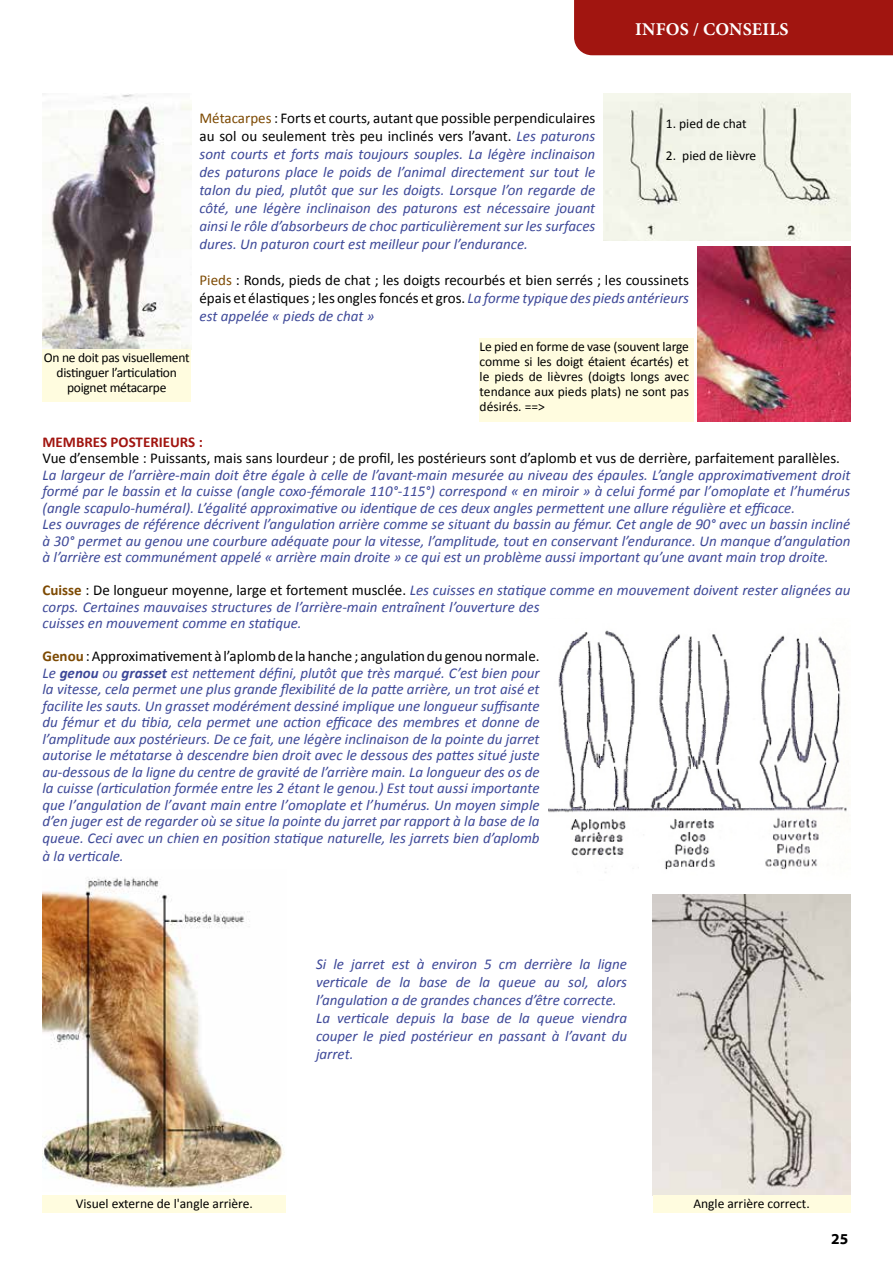
<style>
.page{position:relative;width:893px;height:1263px;background:#fff}
.page>*{position:absolute;margin:0;border:0;box-sizing:border-box;transform-origin:0 0}
.t1{font:700 18px "Minion Pro";letter-spacing:.01em;color:#fff}
.t2{font:italic 15px/16.5px "Calibri";color:#3d4898}
.t3{font:15px/18px "Calibri";color:#000;text-align:justify}
.t4{font:700 15px "Calibri";color:#a11510}
.t5{font:700 15px "Myriad Web Pro";color:#000}
.t6{font:13.5px/15px "Calibri";color:#000;text-align:justify}
.t7{font:13.5px/15px "Calibri";letter-spacing:-.02em;color:#000;text-align:center}
.s1{font-style:normal;color:#7d4a03}
.s2{font-style:normal;color:#000}
.s3{color:#7d4a03}
.s4{font-style:italic;color:#3d4898}
.s5{font-weight:700;font-style:normal;color:#7d4a03}
.s6{font-weight:700}
</style>
<div class="page">
<div style="left:574px;top:0;width:319px;height:55px;background:#a11510"></div>
<img style="left:43px;top:94px;width:148px;height:255px">
<div style="left:604px;top:94px;width:246px;height:147px;background:#f3f5ea"></div>
<img style="left:697px;top:247px;width:153px;height:174px">
<div style="left:43px;top:349px;width:148px;height:52px;background:#fffcdf"></div>
<div style="left:480px;top:338px;width:214px;height:83px;background:#fffcdf"></div>
<img style="left:548px;top:630px;width:299px;height:243px">
<img style="left:43px;top:877px;width:242px;height:312px">
<img style="left:653px;top:895px;width:197px;height:300px">
<div style="left:43px;top:1195px;width:243px;height:17px;background:#fffcdf"></div>
<div style="left:653px;top:1195px;width:197px;height:17px;background:#fffcdf"></div>
<p class="t1" style="left:635px;top:17px;width:155px">INFOS / CONSEILS</p>
<p class="t7" style="left:44px;top:350px;width:147px">On ne doit pas visuellement distinguer l’articulation poignet métacarpe</p>
<p class="t2" style="left:199px;top:108px;width:397px;line-height:18px;text-align:justify"><span class="s1">Métacarpes</span> <span class="s2">: Forts et courts, autant que possible perpendiculaires au sol ou seulement très peu inclinés vers l’avant.</span> Les paturons sont courts et forts mais toujours souples. La légère inclinaison des paturons place le poids de l’animal directement sur tout le talon du pied, plutôt que sur les doigts. Lorsque l’on regarde de côté, une légère inclinaison des paturons est nécessaire jouant ainsi le rôle d’absorbeurs de choc particulièrement sur les surfaces dures. Un paturon court est meilleur pour l’endurance.</p>
<p class="t3" style="left:199px;top:271px;width:491px"><span class="s3">Pieds</span> : Ronds, pieds de chat ; les doigts recourbés et bien serrés ; les coussinets épais et élastiques ; les ongles foncés et gros. <span class="s4">La forme typique des pieds antérieurs est appelée « pieds de chat »</span></p>
<p class="t6" style="left:666px;top:116px;width:82px">1. pied de chat</p>
<p class="t6" style="left:666px;top:148px;width:92px">2. pied de lièvre</p>
<p class="t6" style="left:480px;top:339px;width:211px">Le pied en forme de vase (souvent large comme si les doigt étaient écartés) et le pieds de lièvres (doigts longs avec tendance aux pieds plats) ne sont pas désirés. ==&gt;</p>
<p class="t4" style="left:43px;top:432px;width:162px">MEMBRES POSTERIEURS :</p>
<p class="t3" style="left:43px;top:449px;width:799px">Vue d’ensemble : Puissants, mais sans lourdeur ; de profil, les postérieurs sont d’aplomb et vus de derrière, parfaitement parallèles.</p>
<p class="t2" style="left:43px;top:466px;width:809px">La largeur de l’arrière-main doit être égale à celle de l’avant-main mesurée au niveau des épaules. L’angle approximativement droit formé par le bassin et la cuisse (angle coxo-fémorale 110°-115°) correspond « en miroir » à celui formé par l’omoplate et l’humérus (angle scapulo-huméral). L’égalité approximative ou identique de ces deux angles permettent une allure régulière et efficace.<br>Les ouvrages de référence décrivent l’angulation arrière comme se situant du bassin au fémur. Cet angle de 90° avec un bassin incliné à 30° permet au genou une courbure adéquate pour la vitesse, l’amplitude, tout en conservant l’endurance. Un manque d’angulation à l’arrière est communément appelé « arrière main droite » ce qui est un problème aussi important qu’une avant main trop droite.</p>
<p class="t2" style="left:43px;top:582px;width:809px"><span class="s5">Cuisse</span> <span class="s2">: De longueur moyenne, large et fortement musclée.</span> Les cuisses en statique comme en mouvement doivent rester alignées au corps. Certaines mauvaises structures de l’arrière-main entraînent l’ouverture des<br>cuisses en mouvement comme en statique.</p>
<p class="t2" style="left:43px;top:648px;width:499px;text-align:justify"><span class="s5">Genou</span> <span class="s2">: Approximativement à l’aplomb de la hanche ; angulation du genou normale.<br></span>Le <span class="s6">genou</span> ou <span class="s6">grasset</span> est nettement défini, plutôt que très marqué. C’est bien pour la vitesse, cela permet une plus grande flexibilité de la patte arrière, un trot aisé et facilite les sauts. Un grasset modérément dessiné implique une longueur suffisante du fémur et du tibia, cela permet une action efficace des membres et donne de l’amplitude aux postérieurs. De ce fait, une légère inclinaison de la pointe du jarret autorise le métatarse à descendre bien droit avec le dessous des pattes situé juste au-dessous de la ligne du centre de gravité de l’arrière main. La longueur des os de la cuisse (articulation formée entre les 2 étant le genou.) Est tout aussi importante que l’angulation de l’avant main entre l’omoplate et l’humérus. Un moyen simple d’en juger est de regarder où se situe la pointe du jarret par rapport à la base de la queue. Ceci avec un chien en position statique naturelle, les jarrets bien d’aplomb</p>
<p class="t2" style="left:43px;top:847px;width:83px">à la verticale.</p>
<p class="t2" style="left:316px;top:954px;width:313px;line-height:18px">Si le jarret est à environ 5 cm derrière la ligne verticale de la base de la queue au sol, alors l’angulation a de grandes chances d’être correcte.<br>La verticale depuis la base de la queue viendra couper le pied postérieur en passant à l’avant du jarret.</p>
<p class="t6" style="left:76px;top:1196px;width:179px">Visuel externe de l'angle arrière.</p>
<p class="t6" style="left:693px;top:1196px;width:118px">Angle arrière correct.</p>
<p class="t5" style="left:831px;top:1230px;width:19px">25</p>
</div>
